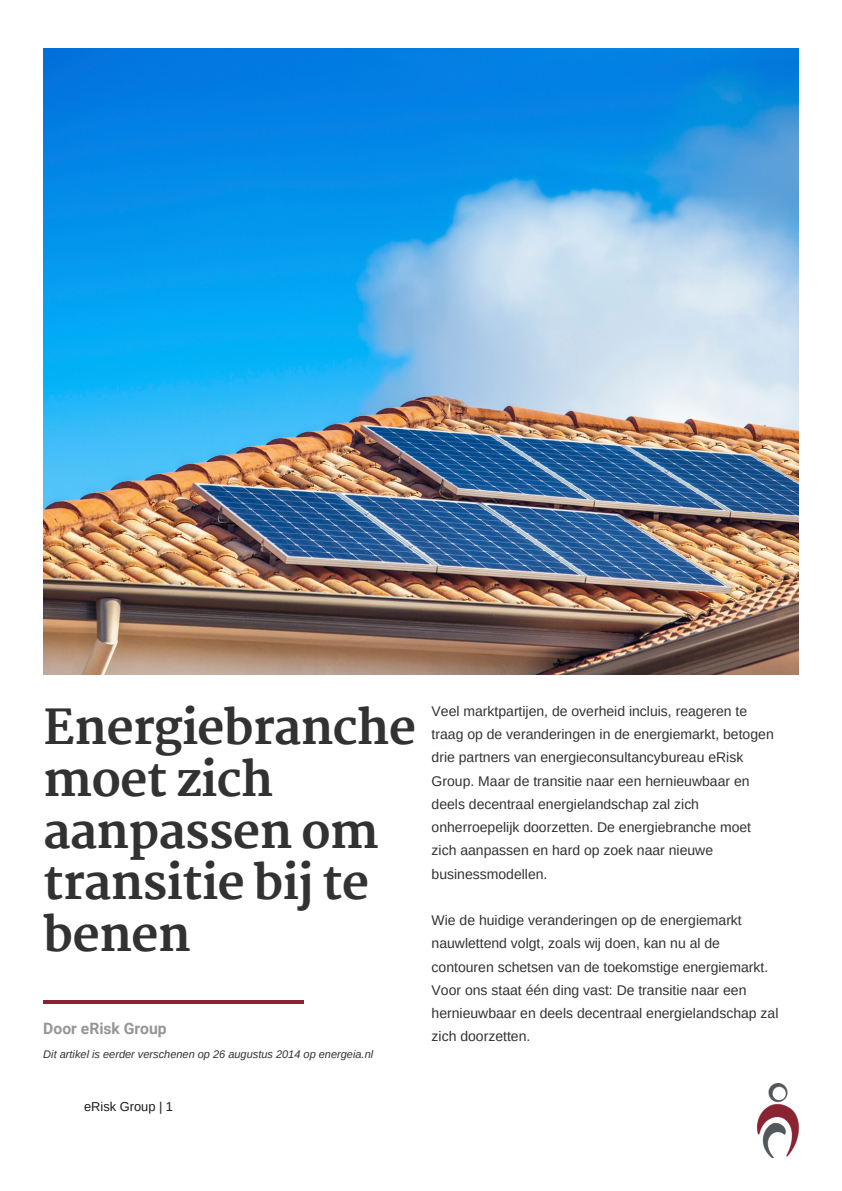
<style>
.page{position:relative;width:842px;height:1191px;background:#fff}
.page>*{position:absolute;margin:0;border:0;box-sizing:border-box;transform-origin:0 0}
.t1{font:800 47.4px/51.7px "Martel";letter-spacing:-.02em;color:#323232}
.t2{font:700 15.7px "Roboto";color:#979597}
.t3{font:14px/23.2px "Arimo";color:#323232}
.t4{font:12.8px "Arimo";color:#1c1c1c}
.t5{font:italic 11px "Arimo";color:#323232}
</style>
<div class="page">
<img style="left:43px;top:48px;width:755px;height:627px">
<hr style="left:43px;top:1000px;width:260px;height:3px;background:#8a2332">
<img style="left:757px;top:1083px;width:42px;height:74px">
<p class="t1" style="left:43px;top:701px;width:374px">Energiebranche moet zich aanpassen om transitie bij te benen</p>
<p class="t2" style="left:43px;top:1019px;width:125px">Door eRisk Group</p>
<p class="t5" style="left:43px;top:1047px;width:331px">Dit artikel is eerder verschenen op 26 augustus 2014 op energeia.nl</p>
<p class="t4" style="left:84px;top:1098px;width:90px">eRisk Group | 1</p>
<p class="t3" style="left:432px;top:699px;width:344px">Veel marktpartijen, de overheid incluis, reageren te traag op de veranderingen in de energiemarkt, betogen drie partners van energieconsultancybureau eRisk Group. Maar de transitie naar een hernieuwbaar en deels decentraal energielandschap zal zich onherroepelijk doorzetten. De energiebranche moet zich aanpassen en hard op zoek naar nieuwe businessmodellen.</p>
<p class="t3" style="left:432px;top:908px;width:348px">Wie de huidige veranderingen op de energiemarkt nauwlettend volgt, zoals wij doen, kan nu al de contouren schetsen van de toekomstige energiemarkt.<br>Voor ons staat één ding vast: De transitie naar een hernieuwbaar en deels decentraal energielandschap zal zich doorzetten.</p>
</div>
